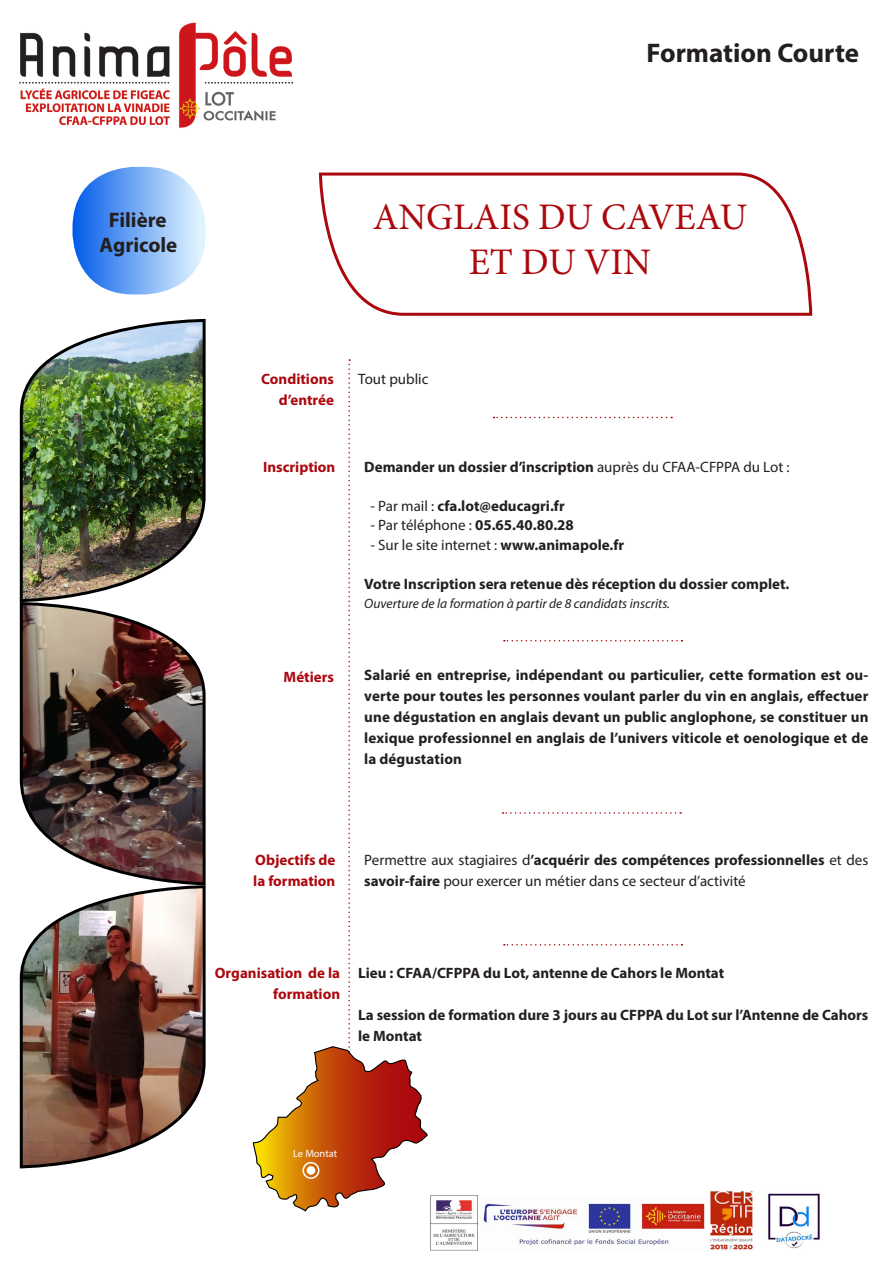
<style>
.page{position:relative;width:893px;height:1263px;background:#fff}
.page>*{position:absolute;margin:0;border:0;box-sizing:border-box;transform-origin:0 0}
.t1{font:37.5px/45px "Minion Pro";color:#ab080e;text-align:center}
.t2{font:700 27px "Myriad Pro";color:#231f20}
.t3{font:700 21px/25.2px "Myriad Pro";color:#231f20;text-align:center}
.t4{font:700 15px/21px "Myriad Pro";color:#231f20}
.t5{font:15px/21px "Myriad Pro";color:#231f20}
.t6{font:700 15px "Myriad Pro";color:#ab080e}
.t7{font:italic 13.5px "Myriad Pro";color:#231f20}
.t8{font:10.5px "Myriad Pro";color:#fff}
.s1{font-weight:400}
.s2{font-weight:700}
</style>
<div class="page">
<img style="left:20px;top:23px;width:273px;height:105px">
<img style="left:430px;top:1191px;width:390px;height:60px">
<svg style="left:318px;top:172px;width:495px;height:144px"></svg>
<svg style="left:252px;top:359px;width:176px;height:853px"></svg>
<div style="left:307px;top:1166px;width:8px;height:9px;background:#fff;border-radius:50%"></div>
<div style="left:302px;top:1162px;width:17px;height:17px;border:2px solid #fff;border-radius:50%"></div>
<svg style="left:493px;top:417px;width:179px;height:1px"></svg>
<svg style="left:504px;top:640px;width:178px;height:1px"></svg>
<svg style="left:502px;top:812px;width:179px;height:2px"></svg>
<svg style="left:504px;top:944px;width:178px;height:1px"></svg>
<img style="left:19px;top:604px;width:187px;height:280px">
<img style="left:19px;top:318px;width:187px;height:286px">
<img style="left:19px;top:884px;width:187px;height:285px">
<svg style="left:73px;top:167px;width:133px;height:127px"></svg>
<p class="t2" style="left:647px;top:35px;width:214px">Formation Courte</p>
<p class="t3" style="left:100px;top:206px;width:79px">Filière<br>Agricole</p>
<p class="t1" style="left:373px;top:195px;width:376px">ANGLAIS DU CAVEAU<br>ET DU VIN</p>
<p class="t6" style="left:261px;top:369px;width:74px">Conditions</p>
<p class="t6" style="left:279px;top:390px;width:57px">d’entrée</p>
<p class="t5" style="left:358px;top:368px;width:72px">Tout public</p>
<p class="t6" style="left:263px;top:457px;width:74px">Inscription</p>
<p class="t4" style="left:364px;top:456px;width:427px">Demander un dossier d’inscription <span class="s1">auprès du CFAA-CFPPA du Lot :</span></p>
<p class="t4" style="left:370px;top:495px;width:196px"><span class="s1">- Par mail :</span> cfa.lot@educagri.fr</p>
<p class="t5" style="left:370px;top:514px;width:205px">- Par téléphone : <span class="s2">05.65.40.80.28</span></p>
<p class="t5" style="left:370px;top:534px;width:255px">- Sur le site internet : <span class="s2">www.animapole.fr</span></p>
<p class="t4" style="left:364px;top:573px;width:427px">Votre Inscription sera retenue dès réception du dossier complet.</p>
<p class="t7" style="left:364px;top:595px;width:307px">Ouverture de la formation à partir de 8 candidats inscrits.</p>
<p class="t6" style="left:284px;top:667px;width:52px">Métiers</p>
<p class="t4" style="left:364px;top:664px;width:506px;text-align:justify">Salarié en entreprise, indépendant ou particulier, cette formation est ou&shy;verte pour toutes les personnes voulant parler du vin en anglais, effectuer une dégustation en anglais devant un public anglophone, se constituer un lexique professionnel en anglais de l’univers viticole et oenologique et de la dégustation</p>
<p class="t6" style="left:255px;top:850px;width:82px">Objectifs de</p>
<p class="t6" style="left:253px;top:871px;width:84px">la formation</p>
<p class="t5" style="left:364px;top:849px;width:506px">Permettre aux stagiaires d<span class="s2">’acquérir des compétences professionnelles</span> et des <span class="s2">savoir-faire</span> pour exercer un métier dans ce secteur d’activité</p>
<p class="t6" style="left:215px;top:963px;width:127px">Organisation de la</p>
<p class="t6" style="left:273px;top:984px;width:69px">formation</p>
<p class="t4" style="left:358px;top:962px;width:368px">Lieu : CFAA/CFPPA du Lot, antenne de Cahors le Montat</p>
<p class="t4" style="left:358px;top:1004px;width:512px">La session de formation dure 3 jours au CFPPA du Lot sur l’Antenne de Cahors le Montat</p>
<p class="t8" style="left:293px;top:1147px;width:46px">Le Montat</p>
</div>
